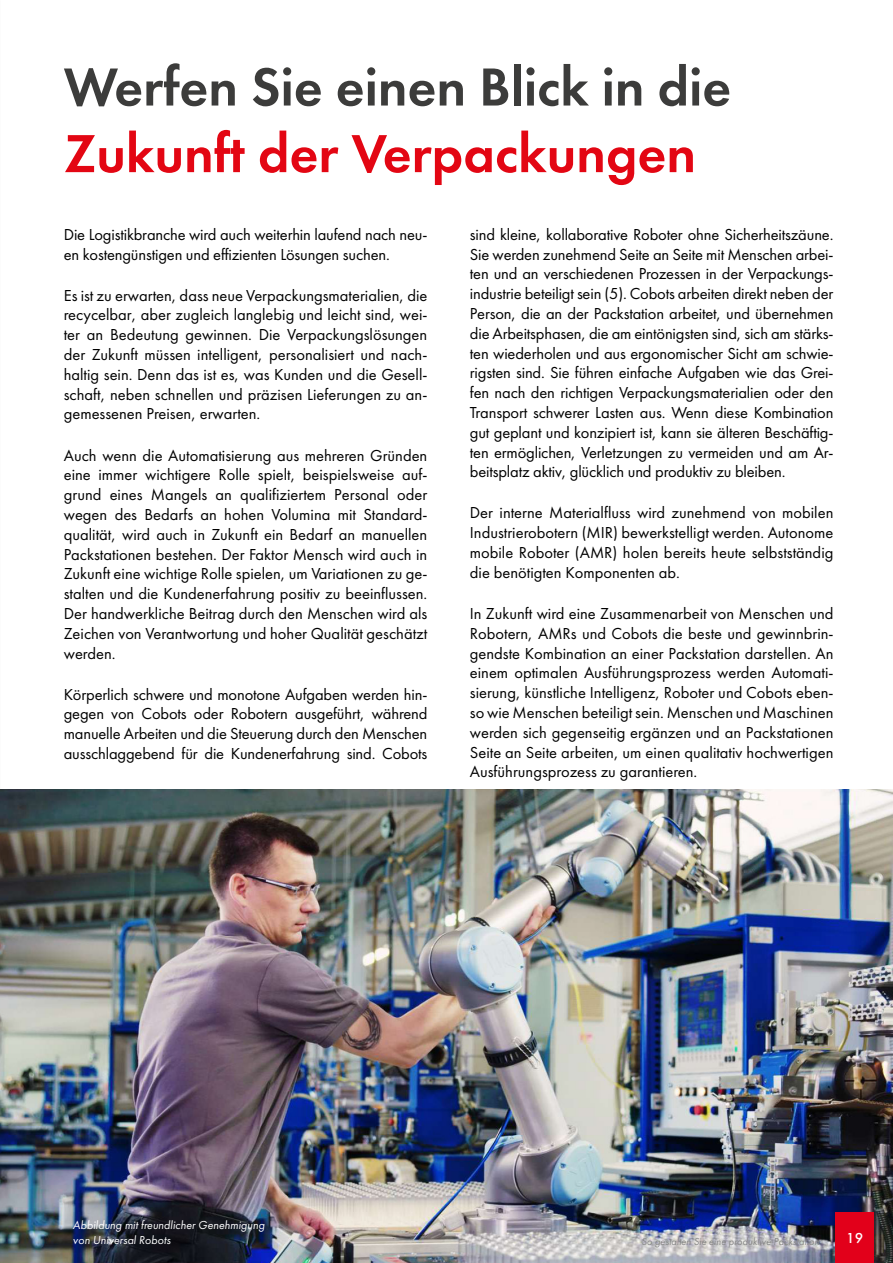
<style>
.page{position:relative;width:893px;height:1263px;background:#fff}
.page>*{position:absolute;margin:0;border:0;box-sizing:border-box;transform-origin:0 0}
.t1{font:55.5px "Futura Demi";color:#3c3c3b}
.t2{font:55.5px "Futura Demi";color:#e30613}
.t3{font:16.5px/19.8px "Futura";letter-spacing:-.01em;color:#000;text-align:justify}
.t4{font:500 15px "Futura";color:#fff}
.t5{font:italic 12px/14.4px "Futura";color:#fff}
.t6{font:italic 10.5px "Futura";color:#878787}
</style>
<div class="page">
<img style="left:0;top:789px;width:893px;height:474px">
<div style="left:836px;top:1212px;width:38px;height:51px;background:#e2001a"></div>
<h1 class="t1" style="left:64px;top:52px;width:669px">Werfen Sie einen Blick in die</h1>
<h1 class="t2" style="left:64px;top:119px;width:634px">Zukunft der Verpackungen</h1>
<p class="t3" style="left:64px;top:224px;width:365px">Die Logistikbranche wird auch weiterhin laufend nach neu&shy;en kostengünstigen und effizienten Lösungen suchen.</p>
<p class="t3" style="left:64px;top:285px;width:365px">Es ist zu erwarten, dass neue Verpackungsmaterialien, die recycelbar, aber zugleich langlebig und leicht sind, wei&shy;ter an Bedeutung gewinnen. Die Verpackungslösungen der Zukunft müssen intelligent, personalisiert und nach&shy;haltig sein. Denn das ist es, was Kunden und die Gesell&shy;schaft, neben schnellen und präzisen Lieferungen zu an&shy;gemessenen Preisen, erwarten.</p>
<p class="t3" style="left:64px;top:445px;width:365px">Auch wenn die Automatisierung aus mehreren Gründen eine immer wichtigere Rolle spielt, beispielsweise auf&shy;grund eines Mangels an qualifiziertem Personal oder wegen des Bedarfs an hohen Volumina mit Standard&shy;qualität, wird auch in Zukunft ein Bedarf an manuellen Packstationen bestehen. Der Faktor Mensch wird auch in Zukunft eine wichtige Rolle spielen, um Variationen zu ge&shy;stalten und die Kundenerfahrung positiv zu beeinflussen.<br>Der handwerkliche Beitrag durch den Menschen wird als Zeichen von Verantwortung und hoher Qualität geschätzt werden.</p>
<p class="t3" style="left:64px;top:684px;width:365px">Körperlich schwere und monotone Aufgaben werden hin&shy;gegen von Cobots oder Robotern ausgeführt, während manuelle Arbeiten und die Steuerung durch den Menschen ausschlaggebend für die Kundenerfahrung sind. Cobots</p>
<p class="t3" style="left:470px;top:224px;width:365px">sind kleine, kollaborative Roboter ohne Sicherheitszäune.<br>Sie werden zunehmend Seite an Seite mit Menschen arbei&shy;ten und an verschiedenen Prozessen in der Verpackungs&shy;industrie beteiligt sein (5). Cobots arbeiten direkt neben der Person, die an der Packstation arbeitet, und übernehmen die Arbeitsphasen, die am eintönigsten sind, sich am stärks&shy;ten wiederholen und aus ergonomischer Sicht am schwie&shy;rigsten sind. Sie führen einfache Aufgaben wie das Grei&shy;fen nach den richtigen Verpackungsmaterialien oder den Transport schwerer Lasten aus. Wenn diese Kombination gut geplant und konzipiert ist, kann sie älteren Beschäftig&shy;ten ermöglichen, Verletzungen zu vermeiden und am Ar&shy;beitsplatz aktiv, glücklich und produktiv zu bleiben.</p>
<p class="t3" style="left:470px;top:503px;width:365px">Der interne Materialfluss wird zunehmend von mobilen Industrierobotern (MIR) bewerkstelligt werden. Autonome mobile Roboter (AMR) holen bereits heute selbstständig die benötigten Komponenten ab.</p>
<p class="t3" style="left:470px;top:603px;width:365px">In Zukunft wird eine Zusammenarbeit von Menschen und Robotern, AMRs und Cobots die beste und gewinnbrin&shy;gendste Kombination an einer Packstation darstellen. An einem optimalen Ausführungsprozess werden Automati&shy;sierung, künstliche Intelligenz, Roboter und Cobots eben&shy;so wie Menschen beteiligt sein. Menschen und Maschinen werden sich gegenseitig ergänzen und an Packstationen Seite an Seite arbeiten, um einen qualitativ hochwertigen Ausführungsprozess zu garantieren.</p>
<p class="t5" style="left:73px;top:1218px;width:193px">Abbildung mit freundlicher Genehmigung von Universal Robots</p>
<p class="t6" style="left:641px;top:1235px;width:179px">So gestalten Sie eine produktive Packstation</p>
<p class="t4" style="left:846px;top:1228px;width:19px">19</p>
</div>
